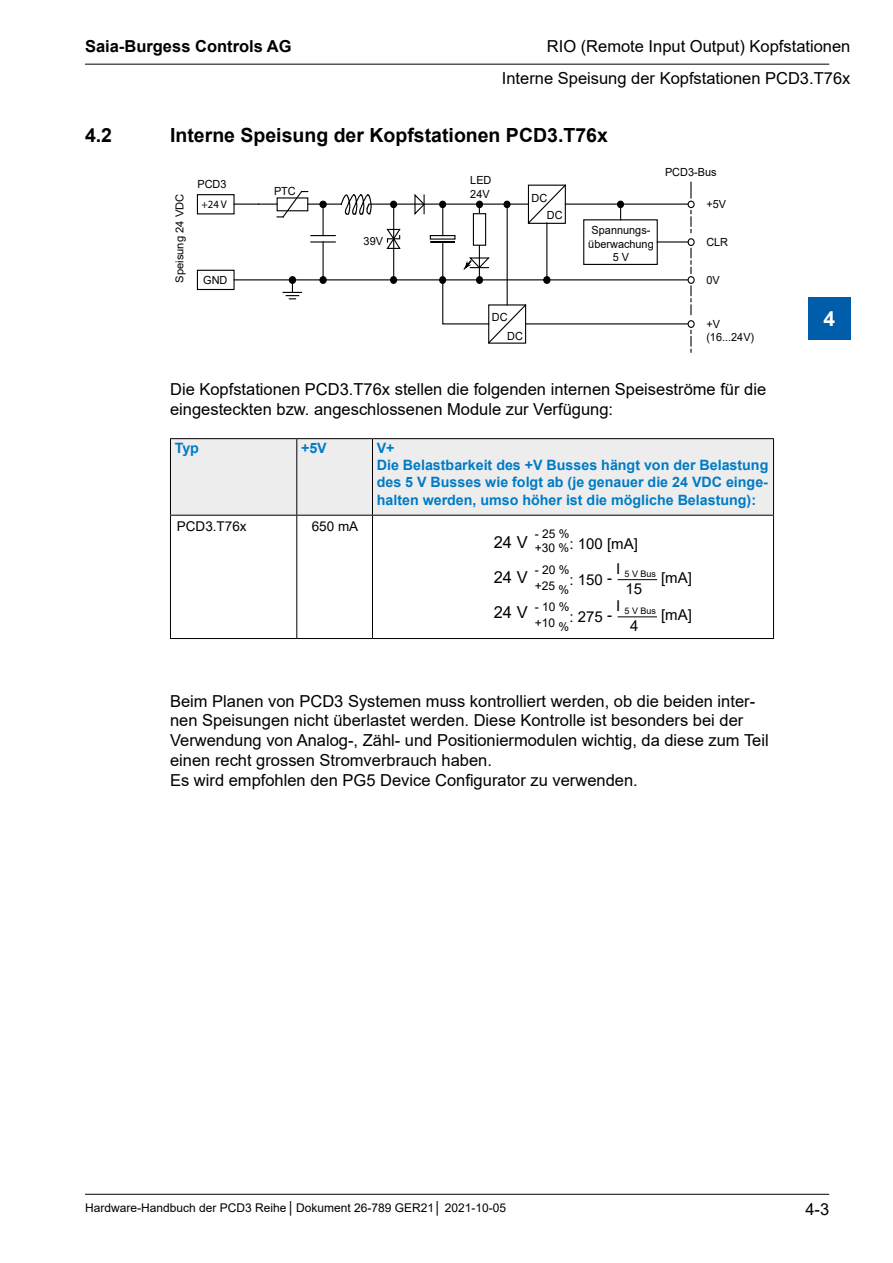
<style>
.page{position:relative;width:893px;height:1263px;background:#fff}
.page>*{position:absolute;margin:0;border:0;box-sizing:border-box;transform-origin:0 0}
.t1{font:700 21px "Arial";color:#fff}
.Ueberschrift_2{font:700 19.5px "Arial";color:#000}
.Fliesstext{font:16.5px/19.8px "Arial";color:#000}
.t2{font:700 16.5px "Arial";color:#000}
.t3{font:15px "Arial";color:#000}
.TextTabelle_Kopfzeil{font:700 14.25px/17.1px "Arial";color:#007bc4}
.t4{font:13.5px "Arial";color:#000}
.t5{font:12px "Arial";color:#000}
.t6{font:11.25px/13.4px "Arial";color:#000}
.t7{font:11.1px "Myriad Pro";color:#000}
.t8{font:10.95px "Arial";color:#000}
.s1{font-size:16.5px}
</style>
<div class="page">
<hr style="left:85px;top:64px;width:744px;height:1px;background:#000">
<hr style="left:85px;top:1194px;width:744px;height:1px;background:#000">
<div style="left:808px;top:298px;width:42px;height:42px;background:#005da9"></div>
<div style="left:197px;top:194px;width:38px;height:20px;border:1px solid #000"></div>
<div style="left:197px;top:270px;width:38px;height:20px;border:1px solid #000"></div>
<hr style="left:323px;top:204px;width:1px;height:32px;background:#000">
<svg style="left:311px;top:235px;width:24px;height:1px"></svg>
<hr style="left:311px;top:241px;width:24px;height:2px;background:#000">
<hr style="left:323px;top:242px;width:1px;height:38px;background:#000">
<div style="left:320px;top:201px;width:6px;height:7px;background:#000;border-radius:50%"></div>
<div style="left:319px;top:201px;width:8px;height:7px;border:1px solid #000;border-radius:50%"></div>
<div style="left:319px;top:276px;width:8px;height:8px;border:1px solid #000;border-radius:50%"></div>
<div style="left:289px;top:277px;width:7px;height:6px;background:#000;border-radius:50%"></div>
<div style="left:289px;top:276px;width:7px;height:8px;border:1px solid #000;border-radius:50%"></div>
<svg style="left:283px;top:280px;width:19px;height:19px"></svg>
<svg style="left:386px;top:228px;width:15px;height:21px"></svg>
<svg style="left:413px;top:193px;width:13px;height:22px"></svg>
<hr style="left:369px;top:204px;width:159px;height:1px;background:#000">
<svg style="left:340px;top:194px;width:32px;height:21px"></svg>
<div style="left:430px;top:235px;width:25px;height:5px;border:1px solid #000"></div>
<hr style="left:430px;top:241px;width:25px;height:2px;background:#000">
<hr style="left:442px;top:204px;width:1px;height:32px;background:#000">
<hr style="left:442px;top:242px;width:1px;height:38px;background:#000">
<div style="left:390px;top:276px;width:7px;height:8px;border:1px solid #000;border-radius:50%"></div>
<div style="left:439px;top:276px;width:7px;height:8px;border:1px solid #000;border-radius:50%"></div>
<div style="left:391px;top:201px;width:6px;height:7px;background:#000;border-radius:50%"></div>
<div style="left:390px;top:201px;width:7px;height:7px;border:1px solid #000;border-radius:50%"></div>
<div style="left:440px;top:201px;width:6px;height:7px;background:#000;border-radius:50%"></div>
<div style="left:439px;top:201px;width:7px;height:7px;border:1px solid #000;border-radius:50%"></div>
<div style="left:476px;top:201px;width:6px;height:7px;background:#000;border-radius:50%"></div>
<div style="left:476px;top:201px;width:7px;height:7px;border:1px solid #000;border-radius:50%"></div>
<hr style="left:507px;top:204px;width:1px;height:101px;background:#000">
<svg style="left:527px;top:184px;width:40px;height:41px"></svg>
<div style="left:504px;top:201px;width:6px;height:7px;background:#000;border-radius:50%"></div>
<div style="left:503px;top:201px;width:8px;height:7px;border:1px solid #000;border-radius:50%"></div>
<hr style="left:546px;top:223px;width:1px;height:57px;background:#000">
<div style="left:543px;top:276px;width:8px;height:8px;border:1px solid #000;border-radius:50%"></div>
<div style="left:583px;top:219px;width:75px;height:46px;border:1px solid #000"></div>
<hr style="left:565px;top:204px;width:126px;height:1px;background:#000">
<hr style="left:234px;top:279px;width:457px;height:1px;background:#000">
<hr style="left:526px;top:323px;width:165px;height:1px;background:#000">
<div style="left:688px;top:276px;width:7px;height:8px;border:1px solid #000;border-radius:50%"></div>
<div style="left:688px;top:320px;width:7px;height:8px;border:1px solid #000;border-radius:50%"></div>
<div style="left:688px;top:201px;width:6px;height:7px;background:#fff;border-radius:50%"></div>
<div style="left:688px;top:201px;width:7px;height:7px;border:1px solid #000;border-radius:50%"></div>
<div style="left:688px;top:238px;width:7px;height:8px;border:1px solid #000;border-radius:50%"></div>
<hr style="left:657px;top:241px;width:31px;height:2px;background:#000">
<svg style="left:620px;top:208px;width:1px;height:12px"></svg>
<div style="left:617px;top:201px;width:6px;height:7px;background:#000;border-radius:50%"></div>
<div style="left:617px;top:201px;width:7px;height:7px;border:1px solid #000;border-radius:50%"></div>
<svg style="left:690px;top:182px;width:1px;height:16px"></svg>
<svg style="left:690px;top:210px;width:1px;height:23px"></svg>
<svg style="left:688px;top:239px;width:6px;height:76px"></svg>
<svg style="left:440px;top:256px;width:87px;height:88px"></svg>
<svg style="left:688px;top:321px;width:6px;height:31px"></svg>
<hr style="left:308px;top:204px;width:33px;height:1px;background:#000">
<svg style="left:234px;top:190px;width:74px;height:28px"></svg>
<hr style="left:393px;top:204px;width:1px;height:76px;background:#000">
<hr style="left:479px;top:204px;width:1px;height:79px;background:#000">
<div style="left:473px;top:214px;width:13px;height:31px;background:#fff"></div>
<div style="left:473px;top:213px;width:13px;height:33px;border:1px solid #000"></div>
<div style="left:171px;top:439px;width:602px;height:76px;background:#ededed"></div>
<hr style="left:170px;top:438px;width:127px;height:1px;background:#000">
<hr style="left:170px;top:439px;width:1px;height:76px;background:#000">
<hr style="left:297px;top:438px;width:75px;height:1px;background:#000">
<hr style="left:296px;top:439px;width:1px;height:76px;background:#000">
<hr style="left:372px;top:438px;width:402px;height:1px;background:#000">
<hr style="left:372px;top:439px;width:1px;height:76px;background:#000">
<hr style="left:773px;top:439px;width:1px;height:76px;background:#000">
<hr style="left:170px;top:515px;width:127px;height:1px;background:#000">
<hr style="left:170px;top:516px;width:1px;height:122px;background:#000">
<hr style="left:297px;top:515px;width:75px;height:1px;background:#000">
<hr style="left:296px;top:516px;width:1px;height:122px;background:#000">
<hr style="left:372px;top:515px;width:402px;height:1px;background:#000">
<hr style="left:372px;top:516px;width:1px;height:122px;background:#000">
<hr style="left:773px;top:516px;width:1px;height:122px;background:#000">
<hr style="left:170px;top:638px;width:127px;height:1px;background:#000">
<hr style="left:297px;top:638px;width:75px;height:1px;background:#000">
<hr style="left:372px;top:638px;width:402px;height:1px;background:#000">
<hr style="left:618px;top:617px;width:39px;height:1px;background:#000">
<hr style="left:618px;top:579px;width:39px;height:1px;background:#000">
<p class="t2" style="left:85px;top:35px;width:208px">Saia-Burgess Controls AG</p>
<p class="Fliesstext" style="left:547px;top:37px;width:305px">RIO (Remote Input Output) Kopfstationen</p>
<p class="Fliesstext" style="left:502px;top:68px;width:350px">Interne Speisung der Kopfstationen PCD3.T76x</p>
<p class="Ueberschrift_2" style="left:85px;top:121px;width:29px">4.2</p>
<p class="Ueberschrift_2" style="left:170px;top:121px;width:439px">Interne Speisung der Kopfstationen PCD3.T76x</p>
<p class="t8" style="left:172px;top:283px;width:91px;rotate:-90deg">Speisung 24 VDC</p>
<p class="t6" style="left:470px;top:174px;width:23px">LED<br>24V</p>
<p class="t6" style="left:197px;top:178px;width:31px">PCD3</p>
<p class="t7" style="left:202px;top:197px;width:27px">+24 V</p>
<p class="t6" style="left:547px;top:189px;width:17px;line-height:17.4px;text-indent:-15px">DC<br>DC</p>
<p class="t6" style="left:274px;top:184px;width:23px">PTC</p>
<p class="t6" style="left:203px;top:273px;width:26px">GND</p>
<p class="t6" style="left:364px;top:234px;width:21px">39V</p>
<p class="t6" style="left:507px;top:307px;width:17px;line-height:18.9px;text-indent:-15px">DC<br>DC</p>
<p class="t6" style="left:588px;top:224px;width:67px;text-align:center">Spannungs&shy;überwachung<br>5 V</p>
<p class="t6" style="left:665px;top:165px;width:53px">PCD3-Bus</p>
<p class="t6" style="left:706px;top:197px;width:21px">+5V</p>
<p class="t6" style="left:706px;top:235px;width:23px">CLR</p>
<p class="t6" style="left:706px;top:273px;width:15px">0V</p>
<p class="t6" style="left:706px;top:317px;width:49px">+V (16...24V)</p>
<p class="Fliesstext" style="left:170px;top:380px;width:598px">Die Kopfstationen PCD3.T76x stellen die folgenden internen Speiseströme für die eingesteckten bzw. angeschlossenen Module zur Verfügung:</p>
<p class="TextTabelle_Kopfzeil" style="left:175px;top:440px;width:26px">Typ</p>
<p class="TextTabelle_Kopfzeil" style="left:301px;top:440px;width:27px">+5V</p>
<p class="TextTabelle_Kopfzeil" style="left:377px;top:440px;width:393px">V+<br>Die Belastbarkeit des +V Busses hängt von der Belastung des 5 V Busses wie folgt ab (je genauer die 24 VDC einge&shy;halten werden, umso höher ist die mögliche Belastung):</p>
<p class="t4" style="left:177px;top:517px;width:71px">PCD3.T76x</p>
<p class="t4" style="left:312px;top:517px;width:48px">650 mA</p>
<p class="t5" style="left:535px;top:526px;width:36px">- 25 %</p>
<p class="t3" style="left:494px;top:533px;width:146px"><span class="s1">24 V</span> <sub>+30</sub> <sub>%</sub>: 100 [mA]</p>
<p class="Fliesstext" style="left:494px;top:567px;width:35px">24 V</p>
<p class="Fliesstext" style="left:494px;top:602px;width:35px">24 V</p>
<p class="t3" style="left:569px;top:569px;width:44px">: 150 -</p>
<p class="t3" style="left:616px;top:568px;width:77px">I <sup>5</sup> <sup>V</sup> <sup>Bus</sup> [mA]</p>
<p class="t5" style="left:535px;top:562px;width:36px">- 20 %</p>
<p class="t5" style="left:535px;top:577px;width:36px">+25 %</p>
<p class="t3" style="left:625px;top:578px;width:18px">15</p>
<p class="t3" style="left:569px;top:606px;width:44px">: 275 -</p>
<p class="t3" style="left:616px;top:605px;width:77px">I <sup>5</sup> <sup>V</sup> <sup>Bus</sup> [mA]</p>
<p class="t5" style="left:535px;top:599px;width:36px">- 10 %</p>
<p class="t5" style="left:535px;top:614px;width:36px">+10 %</p>
<p class="t3" style="left:630px;top:616px;width:10px">4</p>
<p class="Fliesstext" style="left:170px;top:691px;width:600px">Beim Planen von PCD3 Systemen muss kontrolliert werden, ob die beiden inter&shy;nen Speisungen nicht überlastet werden. Diese Kontrolle ist besonders bei der Verwendung von Analog-, Zähl- und Positioniermodulen wichtig, da diese zum Teil einen recht grossen Stromverbrauch haben.<br>Es wird empfohlen den PG5 Device Configurator zu verwenden.</p>
<p class="t1" style="left:823px;top:304px;width:13px">4</p>
<p class="t5" style="left:85px;top:1200px;width:423px">Hardware-Handbuch der PCD3 Reihe │Dokument 26-789 GER21│ 2021-10-05</p>
<p class="Fliesstext" style="left:805px;top:1200px;width:25px">4-3</p>
</div>
